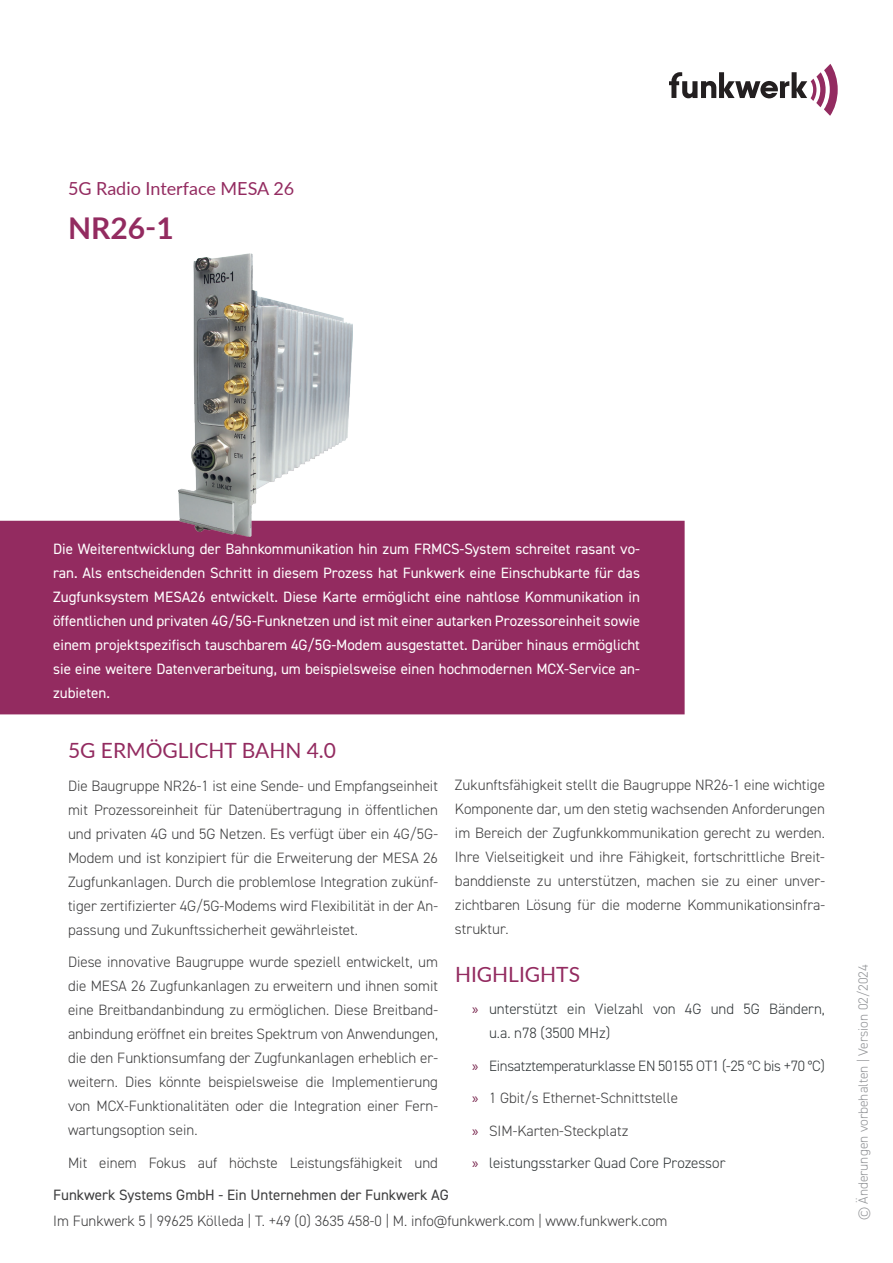
<style>
.page{position:relative;width:893px;height:1263px;background:#fff}
.page>*{position:absolute;margin:0;border:0;box-sizing:border-box;transform-origin:0 0}
.t1{font:700 30px "Lato";color:#932b60}
.t2{font:21px "Lato";color:#932b60}
.t3{font:18px "Lato";color:#932b60}
.t4{font:300 15px/24px "DIN2014";color:#3e3e3f;text-align:justify}
.t5{font:15px/24px "DIN2014";color:#fff;text-align:justify}
.t6{font:300 15px/32.5px "DIN2014";color:#323739}
.t7{font:15px "DIN2014";color:#3e3e3f}
.t8{font:300 13.5px "DIN2014";color:#939598}
.s1{font-family:"Myriad Pro";font-weight:400;color:#75214a}
.s2{color:#3e3e3f}
</style>
<div class="page">
<svg style="left:669px;top:64px;width:169px;height:52px"></svg>
<div style="left:0;top:521px;width:685px;height:193px;background:#932b60"></div>
<img style="left:179px;top:253px;width:174px;height:284px">
<p class="t3" style="left:68px;top:176px;width:228px">5G Radio Interface MESA 26</p>
<h1 class="t1" style="left:68px;top:206px;width:107px">NR26-1</h1>
<p class="t5" style="left:53px;top:536px;width:588px">Die Weiterentwicklung der Bahnkommunikation hin zum FRMCS-System schreitet rasant vo&shy;ran. Als entscheidenden Schritt in diesem Prozess hat Funkwerk eine Einschubkarte für das Zugfunksystem MESA26 entwickelt. Diese Karte ermöglicht eine nahtlose Kommunikation in öffentlichen und privaten 4G/5G-Funknetzen und ist mit einer autarken Prozessoreinheit sowie einem projektspezifisch tauschbarem 4G/5G-Modem ausgestattet. Darüber hinaus ermöglicht sie eine weitere Datenverarbeitung, um beispielsweise einen hochmodernen MCX-Service an&shy;zubieten.</p>
<h2 class="t2" style="left:68px;top:736px;width:270px">5G ERMÖGLICHT BAHN 4.0</h2>
<p class="t4" style="left:68px;top:774px;width:371px">Die Baugruppe NR26-1 ist eine Sende- und Empfangseinheit mit Prozessoreinheit für Datenübertragung in öffentlichen und privaten 4G und 5G Netzen. Es verfügt über ein 4G/5G-Modem und ist konzipiert für die Erweiterung der MESA 26<br>Zugfunkanlagen. Durch die problemlose Integration zukünf&shy;tiger zertifizierter 4G/5G-Modems wird Flexibilität in der An&shy;passung und Zukunftssicherheit gewährleistet.</p>
<p class="t4" style="left:68px;top:950px;width:371px">Diese innovative Baugruppe wurde speziell entwickelt, um die MESA 26 Zugfunkanlagen zu erweitern und ihnen somit eine Breitbandanbindung zu ermöglichen. Diese Breitband&shy;anbindung eröffnet ein breites Spektrum von Anwendungen, die den Funktionsumfang der Zugfunkanlagen erheblich er&shy;weitern. Dies könnte beispielsweise die Implementierung von MCX-Funktionalitäten oder die Integration einer Fern&shy;wartungsoption sein.</p>
<p class="t4" style="left:68px;top:1151px;width:371px">Mit einem Fokus auf höchste Leistungsfähigkeit und</p>
<p class="t4" style="left:455px;top:772px;width:371px">Zukunftsfähigkeit stellt die Baugruppe NR26-1 eine wichtige Komponente dar, um den stetig wachsenden Anforderungen im Bereich der Zugfunkkommunikation gerecht zu werden.<br>Ihre Vielseitigkeit und ihre Fähigkeit, fortschrittliche Breit&shy;banddienste zu unterstützen, machen sie zu einer unver&shy;zichtbaren Lösung für die moderne Kommunikationsinfra&shy;struktur.</p>
<h2 class="t2" style="left:455px;top:959px;width:127px">HIGHLIGHTS</h2>
<p class="t6" style="left:489px;top:997px;width:337px;line-height:24px;text-indent:-17px"><span class="s1">»</span> unterstützt ein Vielzahl von 4G und 5G Bändern, u.a. n78 (3500 MHz)</p>
<p class="t6" style="left:472px;top:1049px;width:354px"><span class="s1">»</span> Einsatztemperaturklasse EN 50155 OT1 (-25 <span class="s2">°C</span> bis +70 °C) <span class="s1">»</span> <span class="s2">1 Gbit/s Ethernet-Schnittstelle<br></span><span class="s1">»</span> <span class="s2">SIM-Karten-Steckplatz<br></span><span class="s1">»</span> leistungsstarker Quad Core Prozessor</p>
<p class="t7" style="left:53px;top:1185px;width:397px">Funkwerk Systems GmbH - Ein Unternehmen der Funkwerk AG</p>
<p class="t4" style="left:53px;top:1209px;width:616px">Im Funkwerk 5 | 99625 Kölleda | T. +49 (0) 3635 458-0 | M. info@funkwerk.com | www.funkwerk.com</p>
<p class="t8" style="left:855px;top:1220px;width:258px;rotate:-90deg">© Änderungen vorbehalten | Version 02/2024</p>
</div>
